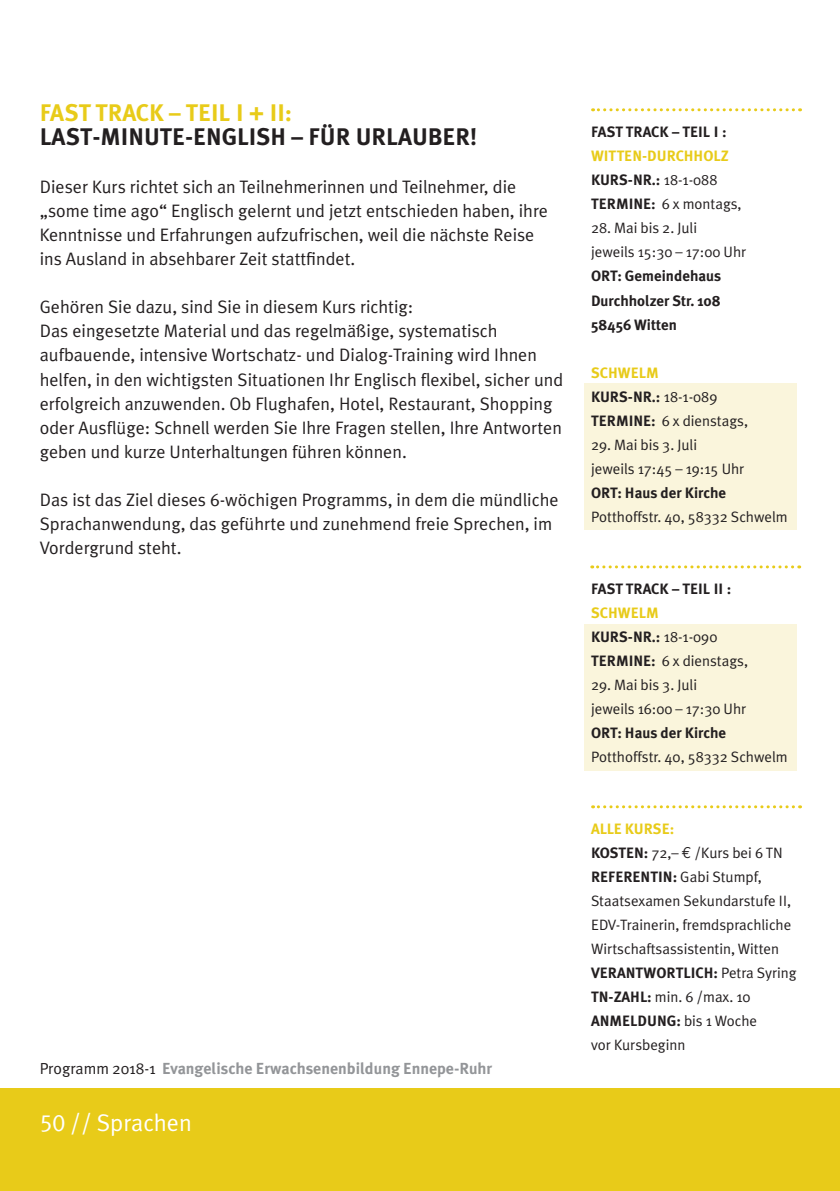
<style>
.page{position:relative;width:840px;height:1191px;background:#fff}
.page>*{position:absolute;margin:0;border:0;box-sizing:border-box;transform-origin:0 0}
.t1{font:24px "Meta Plus Bold Caps";color:#231f20}
.t2{font:24px "Meta Plus Bold Caps";color:#e8cb19}
.t3{font:24px "Meta Plus Normal";color:#fff}
.t4{font:18px/24px "Meta Plus Normal";color:#231f20}
.t5{font:700 16px "Meta Plus";color:#939598}
.t6{font:15px/24px "Meta Plus Normal";color:#231f20}
.t7{font:700 15px/24px "Meta Plus";color:#231f20}
.t8{font:15px "Meta Plus Bold Caps";color:#231f20}
.t9{font:700 15px/24px "Meta Plus";letter-spacing:.075em;color:#e8cb19}
.t10{font:700 15px "Meta Plus";letter-spacing:.045em;color:#e8cb19}
.s1{font-family:"Meta Plus Normal";font-weight:400;color:#231f20}
.s2{font-family:"Meta Plus Normal Caps"}
.s3{color:#231f20}
.s4{font-family:"Meta Plus Bold Caps"}
.s5{font-family:"Meta Plus Bold Caps";font-weight:400}
.s6{color:#e8cb19}
.s7{font-family:"Meta Plus Normal";font-weight:400}
.s8{font-family:"Meta Plus";font-weight:700}
.s9{font-family:"Euro Mono";font-size:16px}
.s10{font-family:"Meta Plus Normal"}
</style>
<div class="page">
<div style="left:0;top:1089px;width:839px;height:102px;background:#e8cb19"></div>
<hr style="left:839px;top:1089px;width:1px;height:102px;background:#e8cb19">
<div style="left:584px;top:624px;width:212px;height:147px;background:#faf5dc"></div>
<div style="left:584px;top:383px;width:212px;height:147px;background:#faf5dc"></div>
<svg style="left:592px;top:108px;width:201px;height:3px"></svg>
<svg style="left:591px;top:565px;width:201px;height:3px"></svg>
<svg style="left:592px;top:805px;width:201px;height:3px"></svg>
<h1 class="t2" style="left:40px;top:99px;width:254px">FAST TRACK – TE IL I + II :</h1>
<h1 class="t1" style="left:40px;top:123px;width:438px">LAST-MINUTE-ENGLISH – FÜR U RLAUBER!</h1>
<p class="t4" style="left:40px;top:175px;width:509px">Dieser Kurs richtet sich an Teilnehmerinnen und Teilnehmer, die „some time ago“ Englisch gelernt und jetzt entschieden haben, ihre Kenntnisse und Erfahrungen aufzufrischen, weil die nächste Reise ins Ausland in absehbarer Zeit stattfindet.</p>
<p class="t4" style="left:40px;top:295px;width:524px">Gehören Sie dazu, sind Sie in diesem Kurs richtig:<br>Das eingesetzte Material und das regelmäßige, systematisch aufbauende, intensive Wortschatz- und Dialog-Training wird Ihnen helfen, in den wichtigsten Situationen Ihr Englisch flexibel, sicher und erfolgreich anzuwenden. Ob Flughafen, Hotel, Restaurant, Shopping oder Ausflüge: Schnell werden Sie Ihre Fragen stellen, Ihre Antworten geben und kurze Unterhaltungen führen können.</p>
<p class="t4" style="left:40px;top:487px;width:520px">Das ist das Ziel dieses 6-wöchigen Programms, in dem die mündliche<br>Sprachanwendung, das geführte und zunehmend freie Sprechen, im<br>Vordergrund steht.</p>
<p class="t5" style="left:40px;top:1059px;width:454px"><span class="s1">Programm 2018-1</span> Evangelische Erwachsenenbildung Ennepe-Ruhr</p>
<h1 class="t3" style="left:40px;top:1108px;width:153px"><span class="s2">50</span> // Sprachen</h1>
<p class="t8" style="left:590px;top:124px;width:137px">FAST TRACK – TE IL I :</p>
<p class="t9" style="left:590px;top:144px;width:128px">witten-durchholz<br><span class="s3">Kurs-N r.:</span> <span class="s1">18-1-088</span></p>
<p class="t6" style="left:590px;top:192px;width:152px"><span class="s4">TERMINE:</span> 6 x montags,</p>
<p class="t6" style="left:590px;top:216px;width:156px">28. Mai bis 2. Juli<br>jeweils 15:30 – 17:00 Uhr</p>
<p class="t7" style="left:590px;top:264px;width:132px;text-align:justify"><span class="s5">ORT:</span> Gemeindehaus Durchholzer Str. 108<br>58456 Witten</p>
<p class="t7" style="left:590px;top:360px;width:128px"><span class="s6">schwelm<br></span>Kurs-N r.: <span class="s7">18-1-089</span></p>
<p class="t6" style="left:590px;top:408px;width:158px"><span class="s4">TERMINE:</span> 6 x dienstags,</p>
<p class="t6" style="left:590px;top:432px;width:155px">29. Mai bis 3. Juli jeweils 17:45 – 19:15 Uhr</p>
<p class="t7" style="left:590px;top:480px;width:136px"><span class="s5">ORT:</span> Haus der Kirche</p>
<p class="t6" style="left:590px;top:504px;width:198px">Potthoffstr. 40, 58332 Schwelm</p>
<p class="t8" style="left:590px;top:580px;width:142px">FAST TRACK – TE IL II :</p>
<p class="t7" style="left:590px;top:600px;width:128px"><span class="s6">schwelm<br></span>Kurs-N r.: <span class="s7">18-1-090</span></p>
<p class="t6" style="left:590px;top:648px;width:158px"><span class="s4">TERMINE:</span> 6 x dienstags,</p>
<p class="t6" style="left:590px;top:672px;width:156px">29. Mai bis 3. Juli<br>jeweils 16:00 – 17:30 Uhr</p>
<p class="t7" style="left:590px;top:720px;width:136px"><span class="s5">ORT:</span> Haus der Kirche</p>
<p class="t6" style="left:590px;top:744px;width:198px">Potthoffstr. 40, 58332 Schwelm</p>
<p class="t10" style="left:590px;top:820px;width:9px">alle</p>
<p class="t10" style="left:624px;top:820px;width:51px">kurse:</p>
<p class="t6" style="left:590px;top:840px;width:193px"><span class="s8">Kosten:</span> 72,– <span class="s9">e</span> /Kurs bei 6 TN</p>
<p class="t8" style="left:590px;top:868px;width:172px">REFERENTIN: <span class="s10">Gabi Stumpf,</span></p>
<p class="t6" style="left:590px;top:888px;width:202px;text-align:justify">Staatsexamen Sekundarstufe II, EDV-Trainerin, fremdsprachliche Wirtschaftsassistentin, Witten</p>
<p class="t8" style="left:590px;top:964px;width:207px">VERANTWORTLICH: <span class="s10">Petra Syring</span></p>
<p class="t6" style="left:590px;top:984px;width:161px"><span class="s4">TN-ZAHL:</span> min. 6 /max. 10</p>
<p class="t8" style="left:590px;top:1012px;width:167px">ANMELDUNG: <span class="s10">bis 1 Woche</span></p>
<p class="t6" style="left:590px;top:1032px;width:96px">vor Kursbeginn</p>
</div>
